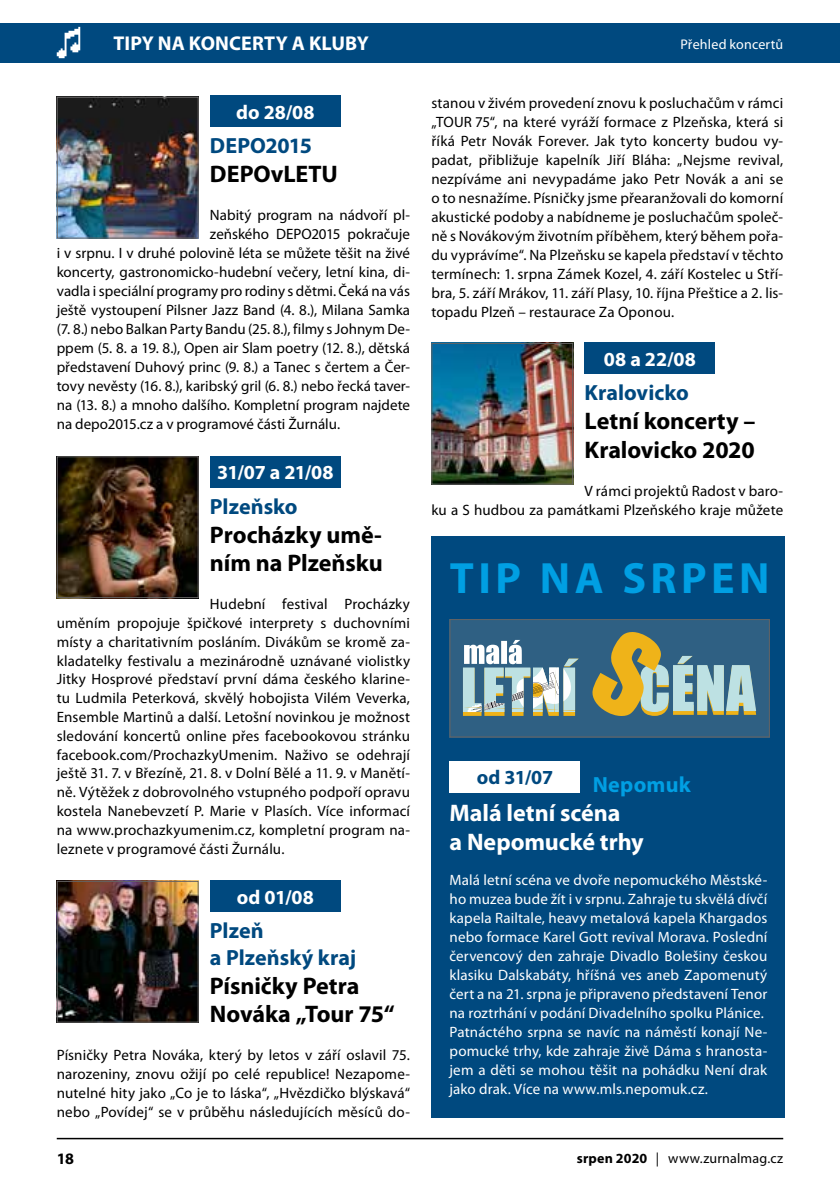
<style>
.page{position:relative;width:840px;height:1191px;background:#fff}
.page>*{position:absolute;margin:0;border:0;box-sizing:border-box;transform-origin:0 0}
.t1{font:700 44px "Myriad Pro";letter-spacing:.1em;color:#009fe3}
.t2{font:700 24px/28.8px "Myriad Pro";letter-spacing:-.005em;color:#000}
.t3{font:700 24px/28.8px "Myriad Pro";letter-spacing:-.005em;color:#fff}
.t4{font:700 22px/26.4px "Myriad Pro";color:#00497f}
.t5{font:700 22px "Myriad Pro";letter-spacing:.01em;color:#009fe3}
.t6{font:700 20px "Myriad Pro";letter-spacing:.005em;color:#fff}
.t7{font:700 20px "Myriad Pro";color:#00497f}
.t8{font:700 16px "Myriad Pro";color:#000}
.t9{font:15px/19px "Myriad Pro";letter-spacing:.005em;color:#000;text-align:justify}
.t10{font:15px/19px "Myriad Pro";letter-spacing:.01em;color:#fff}
.t11{font:14px "Myriad Pro";letter-spacing:.01em;color:#000}
.t12{font:14px "Myriad Pro";letter-spacing:.015em;color:#fff}
.s1{font-weight:700}
</style>
<div class="page">
<hr style="left:57px;top:1137px;width:725px;height:2px;background:#000">
<div style="left:0;top:23px;width:839px;height:39px;background:#00497f"></div>
<svg style="left:57px;top:27px;width:23px;height:31px"></svg>
<div style="left:210px;top:96px;width:130px;height:31px;background:#00497f"></div>
<div style="left:210px;top:456px;width:130px;height:31px;background:#00497f"></div>
<div style="left:210px;top:880px;width:130px;height:32px;background:#00497f"></div>
<img style="left:59px;top:99px;width:137px;height:138px">
<div style="left:57px;top:97px;width:141px;height:142px;border:1px solid #646363"></div>
<img style="left:59px;top:458px;width:137px;height:138px">
<div style="left:57px;top:456px;width:141px;height:142px;border:1px solid #646363"></div>
<img style="left:59px;top:883px;width:137px;height:137px">
<div style="left:57px;top:881px;width:141px;height:141px;border:1px solid #646363"></div>
<div style="left:584px;top:343px;width:130px;height:31px;background:#00497f"></div>
<img style="left:433px;top:345px;width:138px;height:138px">
<div style="left:431px;top:343px;width:142px;height:142px;border:1px solid #646363"></div>
<div style="left:431px;top:536px;width:353px;height:581px;background:#00497f"></div>
<div style="left:449px;top:761px;width:130px;height:31px;background:#fff"></div>
<div style="left:449px;top:619px;width:320px;height:118px;background:#2f6083"></div>
<svg style="left:463px;top:640px;width:115px;height:76px"></svg>
<svg style="left:592px;top:632px;width:163px;height:84px"></svg>
<div style="left:449px;top:619px;width:320px;height:118px;border:1px solid #646363"></div>
<h3 class="t6" style="left:113px;top:30px;width:257px">TIPY NA KONCERTY A KLUBY</h3>
<h3 class="t6" style="left:236px;top:99px;width:80px">do 28/08</h3>
<h3 class="t4" style="left:210px;top:132px;width:104px">DEPO2015</h3>
<h2 class="t2" style="left:210px;top:159px;width:129px">DEPOvLETU</h2>
<p class="t9" style="left:210px;top:205px;width:201px">Nabitý program na nádvoří pl-</p>
<p class="t9" style="left:210px;top:224px;width:201px">zeňského DEPO2015 pokračuje</p>
<p class="t9" style="left:57px;top:243px;width:354px">i v srpnu. I v druhé polovině léta se můžete těšit na živé</p>
<p class="t9" style="left:57px;top:262px;width:354px">koncerty, gastronomicko-hudební večery, letní kina, di-</p>
<p class="t9" style="left:57px;top:281px;width:354px">vadla i speciální programy pro rodiny s dětmi. Čeká na vás</p>
<p class="t9" style="left:57px;top:300px;width:354px">ještě vystoupení Pilsner Jazz Band (4. 8.), Milana Samka</p>
<p class="t9" style="left:57px;top:320px;width:354px">(7. 8.) nebo Balkan Party Bandu (25. 8.), filmy s Johnym De-</p>
<p class="t9" style="left:57px;top:339px;width:354px">ppem (5. 8. a 19. 8.), Open air Slam poetry (12. 8.), dětská</p>
<p class="t9" style="left:57px;top:358px;width:354px">představení Duhový princ (9. 8.) a Tanec s čertem a Čer-</p>
<p class="t9" style="left:57px;top:377px;width:354px">tovy nevěsty (16. 8.), karibský gril (6. 8.) nebo řecká taver-</p>
<p class="t9" style="left:57px;top:396px;width:354px">na (13. 8.) a mnoho dalšího. Kompletní program najdete</p>
<p class="t9" style="left:57px;top:415px;width:285px">na depo2015.cz a v programové části Žurnálu.</p>
<h3 class="t6" style="left:217px;top:459px;width:118px">31/07 a 21/08</h3>
<h3 class="t4" style="left:210px;top:492px;width:89px">Plzeňsko</h3>
<h2 class="t2" style="left:210px;top:519px;width:174px">Procházky umě&shy;ním na Plzeňsku</h2>
<p class="t9" style="left:57px;top:594px;width:354px;text-indent:153px">Hudební festival Procházky uměním propojuje špičkové interprety s duchovními místy a charitativním posláním. Divákům se kromě za&shy;kladatelky festivalu a mezinárodně uznávané violistky Jitky Hosprové představí první dáma českého klarine&shy;tu Ludmila Peterková, skvělý hobojista Vilém Veverka, Ensemble Martinů a další. Letošní novinkou je možnost sledování koncertů online přes facebookovou stránku facebook.com/ProchazkyUmenim. Naživo se odehrají ještě 31. 7. v Březíně, 21. 8. v Dolní Bělé a 11. 9. v Manětí&shy;ně. Výtěžek z dobrovolného vstupného podpoří opravu kostela Nanebevzetí P. Marie v Plasích. Více informací na www.prochazkyumenim.cz, kompletní program na&shy;leznete v programové části Žurnálu.</p>
<h3 class="t6" style="left:237px;top:884px;width:78px">od 01/08</h3>
<h3 class="t4" style="left:210px;top:917px;width:147px">Plzeň<br>a Plzeňský kraj</h3>
<h2 class="t2" style="left:210px;top:970px;width:186px">Písničky Petra<br>Nováka „Tour 75“</h2>
<p class="t9" style="left:57px;top:1045px;width:354px">Písničky Petra Nováka, který by letos v září oslavil 75. narozeniny, znovu ožijí po celé republice! Nezapome&shy;nutelné hity jako „Co je to láska“, „Hvězdičko blýskavá“ nebo „Povídej“ se v průběhu následujících měsíců do-</p>
<p class="t12" style="left:680px;top:35px;width:104px">Přehled koncertů</p>
<p class="t9" style="left:431px;top:93px;width:353px">stanou v živém provedení znovu k posluchačům v rámci „TOUR 75“, na které vyráží formace z Plzeňska, která si říká Petr Novák Forever. Jak tyto koncerty budou vy&shy;padat, přibližuje kapelník Jiří Bláha: „Nejsme revival, nezpíváme ani nevypadáme jako Petr Novák a ani se o to nesnažíme. Písničky jsme přearanžovali do komorní akustické podoby a nabídneme je posluchačům společ&shy;ně s Novákovým životním příběhem, který během pořa&shy;du vyprávíme“. Na Plzeňsku se kapela představí v těchto termínech: 1. srpna Zámek Kozel, 4. září Kostelec u Stří&shy;bra, 5. září Mrákov, 11. září Plasy, 10. října Přeštice a 2. lis&shy;topadu Plzeň – restaurace Za Oponou.</p>
<h3 class="t6" style="left:603px;top:346px;width:94px">08 a 22/08</h3>
<h3 class="t4" style="left:584px;top:379px;width:106px">Kralovicko</h3>
<h2 class="t2" style="left:584px;top:406px;width:172px">Letní koncerty –<br>Kralovicko 2020</h2>
<p class="t9" style="left:431px;top:481px;width:353px;text-align:right">V rámci projektů Radost v baro-<br>ku a S hudbou za památkami Plzeňského kraje můžete</p>
<h1 class="t1" style="left:449px;top:549px;width:321px">TIP NA SRPEN</h1>
<h3 class="t7" style="left:476px;top:764px;width:78px">od 31/07</h3>
<h3 class="t5" style="left:592px;top:770px;width:99px">Nepomuk</h3>
<h2 class="t3" style="left:449px;top:797px;width:196px">Malá letní scéna<br>a Nepomucké trhy</h2>
<p class="t10" style="left:449px;top:870px;width:319px">Malá letní scéna ve dvoře nepomuckého Městské&shy;ho muzea bude žít i v srpnu. Zahraje tu skvělá dívčí kapela Railtale, heavy metalová kapela Khargados nebo formace Karel Gott revival Morava. Poslední červencový den zahraje Divadlo Bolešiny českou klasiku Dalskabáty, hříšná ves aneb Zapomenutý čert a na 21. srpna je připraveno představení Tenor na roztrhání v podání Divadelního spolku Plánice.<br>Patnáctého srpna se navíc na náměstí konají Ne&shy;pomucké trhy, kde zahraje živě Dáma s hranosta&shy;jem a děti se mohou těšit na pohádku Není drak jako drak. Více na www.mls.nepomuk.cz.</p>
<p class="t8" style="left:57px;top:1148px;width:19px">18</p>
<p class="t11" style="left:576px;top:1149px;width:208px"><span class="s1">srpen 2020</span> | www.zurnalmag.cz</p>
</div>
